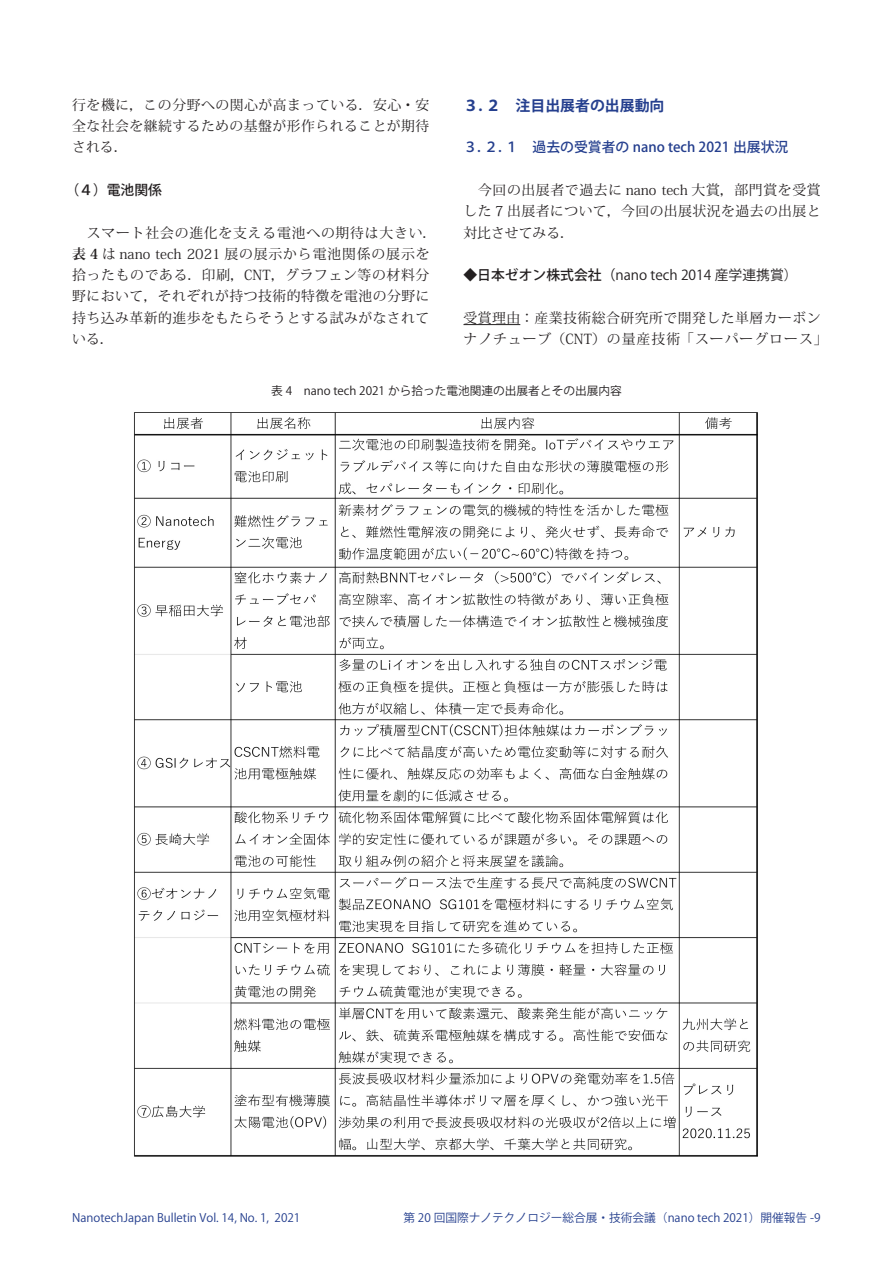
<style>
.page{position:relative;width:893px;height:1263px;background:#fff}
.page>*{position:absolute;margin:0;border:0;box-sizing:border-box;transform-origin:0 0}
.t1{font:700 14.85px "Koz Go Pro";color:#253f8e}
.t2{font:13.8px/21.3px "Koz Min Pro";letter-spacing:.035em;color:#231f20;text-align:justify}
.t3{font:500 13.8px "Koz Go Pro";color:#253f8e}
.t4{font:13.8px "Koz Go Pro";color:#231f20}
.t5{font:500 13.8px "Koz Go Pro";color:#231f20}
.t6{font:11.7px "Koz Go Pro";color:#253f8e}
.t7{font:11.7px "Koz Go Pro";color:#231f20}
.s1{font-weight:700}
.s2{font-weight:500}
</style>
<div class="page">
<img style="left:134px;top:412px;width:624px;height:745px">
<hr style="left:463px;top:324px;width:57px;height:1px;background:#231f20">
<p class="t2" style="left:72px;top:94px;width:359px">行を機に，この分野への関心が高まっている．安心・安全な社会を継続するための基盤が形作られることが期待される．</p>
<p class="t5" style="left:65px;top:181px;width:98px">（４）電池関係</p>
<p class="t2" style="left:72px;top:221px;width:366px;text-align:left">　スマート社会の進化を支える電池への期待は大きい．<span class="s1">表 4</span> は nano tech 2021 展の展示から電池関係の展示を拾ったものである．印刷，CNT，グラフェン等の材料分野において，それぞれが持つ技術的特徴を電池の分野に持ち込み革新的進歩をもたらそうとする試みがなされている．</p>
<p class="t1" style="left:463px;top:96px;width:202px">３．２　注目出展者の出展動向</p>
<p class="t3" style="left:463px;top:139px;width:326px">３．２．１　過去の受賞者の nano tech 2021 出展状況</p>
<p class="t2" style="left:463px;top:179px;width:359px">　今回の出展者で過去に nano tech 大賞，部門賞を受賞した 7 出展者について，今回の出展状況を過去の出展と対比させてみる．</p>
<p class="t4" style="left:463px;top:266px;width:336px"><span class="s2">◆日本ゼオン株式会社（</span>nano tech 2014 産学連携賞）</p>
<p class="t2" style="left:463px;top:306px;width:366px">受賞理由：産業技術総合研究所で開発した単層カーボンナノチューブ（CNT）の量産技術「スーパーグロース」</p>
<p class="t7" style="left:271px;top:384px;width:352px">表 4　nano tech 2021 から拾った電池関連の出展者とその出展内容</p>
<p class="t6" style="left:72px;top:1210px;width:230px">NanotechJapan Bulletin Vol. 14, No. 1, 2021</p>
<p class="t6" style="left:403px;top:1210px;width:419px">第 20 回国際ナノテクノロジー総合展・技術会議（nano tech 2021）開催報告 -9</p>
</div>
